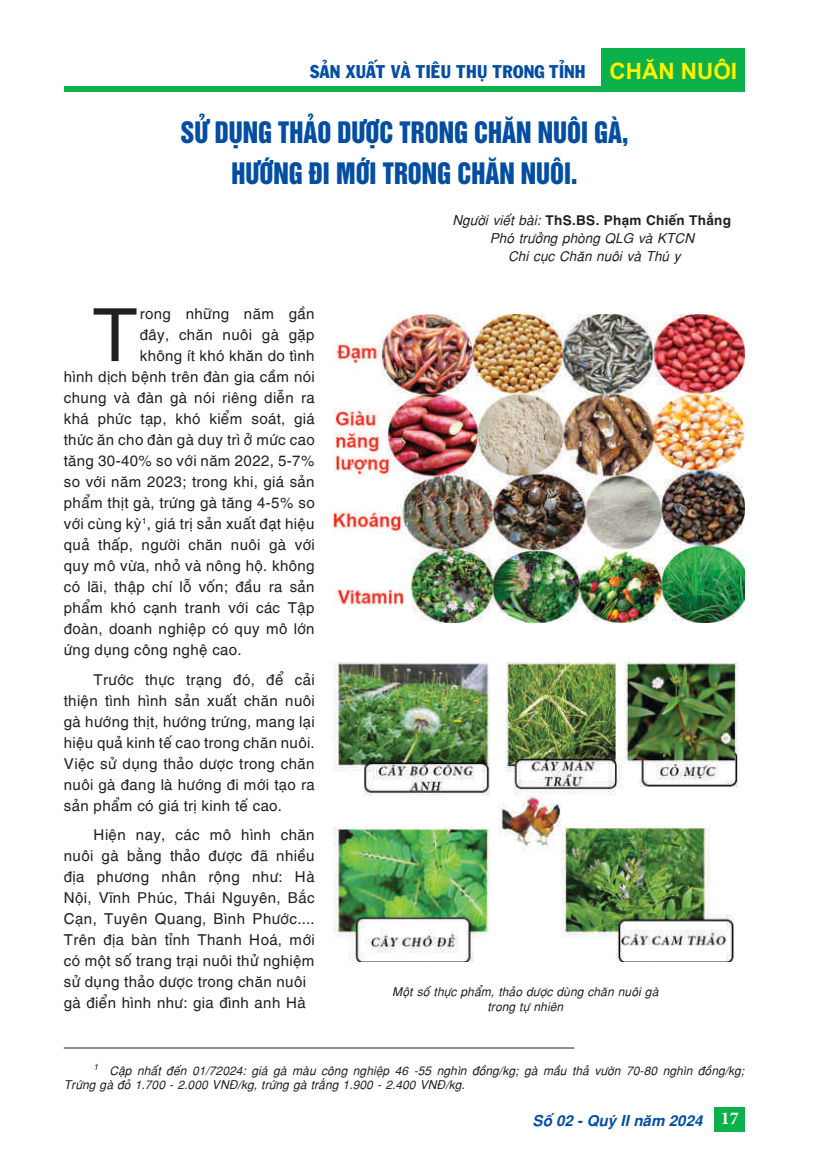
<style>
.page{position:relative;width:821px;height:1174px;background:#fff}
.page>*{position:absolute;margin:0;border:0;box-sizing:border-box;transform-origin:0 0}
.t1{font:73.5px "SVN Helves";color:#231f20}
.t2{font:27px/40.5px "UTM Helvet Ins";color:#034ea2;text-align:center;scale:.93 1}
.t3{font:18px "SVN Franko";color:#034ea2}
.t4{font:15px/21px "SVN Helves";color:#231f20;text-align:justify}
.t5{font:15px "SVN Helvesbolditalic";color:#034ea2}
.t6{font:13.5px/18px "SVN Helvesitalic";color:#231f20;text-align:center}
.t7{font:13.5px "SVN Helvesbold";color:#231f20}
.t8{font:12px/14.4px "SVN Helvesitalic";color:#231f20}
.s1{font-family:"SVN Arial 2 bold";font-size:22.5px;color:#fff200}
.s2{font-family:"SVN Helvesitalic"}
.s3{font-family:"Minion Pro";font-weight:700;font-size:18px;color:#fff}
</style>
<div class="page">
<div style="left:714px;top:1107px;width:30px;height:24px;background:#0cb14b"></div>
<div style="left:64px;top:86px;width:680px;height:6px;background:#0cb14b"></div>
<div style="left:600px;top:48px;width:144px;height:43px;background:#0cb14b"></div>
<hr style="left:64px;top:1047px;width:510px;height:1px;background:#231f20">
<img style="left:333px;top:314px;width:411px;height:309px">
<img style="left:333px;top:662px;width:404px;height:299px">
<p class="t3" style="left:310px;top:58px;width:428px">SẢN XUẤT VÀ TIÊU THỤ TRONG TỈNH <span class="s1">CHĂN NUÔI</span></p>
<h2 class="t2" style="left:181px;top:110px;width:483px">SỬ DỤNG THẢO DƯỢC TRONG CHĂN NUÔI GÀ,<br>HƯỚNG ĐI MỚI TRONG CHĂN NUÔI.</h2>
<p class="t7" style="left:452px;top:209px;width:281px"><span class="s2">Người viết bài:</span> ThS.BS. Phạm Chiến Thắng</p>
<p class="t6" style="left:490px;top:227px;width:206px">Phó trưởng phòng QLG và KTCN<br>Chi cục Chăn nuôi và Thú y</p>
<h1 class="t1" style="left:93px;top:278px;width:49px">T</h1>
<p class="t4" style="left:140px;top:302px;width:177px">rong những năm gần</p>
<p class="t4" style="left:140px;top:323px;width:177px">đây, chăn nuôi gà gặp</p>
<p class="t4" style="left:140px;top:344px;width:177px">không ít khó khăn do tình</p>
<p class="t4" style="left:64px;top:365px;width:253px">hình dịch bệnh trên đàn gia cầm nói</p>
<p class="t4" style="left:64px;top:386px;width:253px">chung và đàn gà nói riêng diễn ra</p>
<p class="t4" style="left:64px;top:407px;width:253px">khá phức tạp, khó kiểm soát, giá</p>
<p class="t4" style="left:64px;top:428px;width:253px">thức ăn cho đàn gà duy trì ở mức cao</p>
<p class="t4" style="left:64px;top:449px;width:253px">tăng 30-40% so với năm 2022, 5-7%</p>
<p class="t4" style="left:64px;top:470px;width:253px">so với năm 2023; trong khi, giá sản</p>
<p class="t4" style="left:64px;top:491px;width:253px">phẩm thịt gà, trứng gà tăng 4-5% so</p>
<p class="t4" style="left:64px;top:512px;width:253px">với cùng kỳ<sup>1</sup>, giá trị sản xuất đạt hiệu</p>
<p class="t4" style="left:64px;top:533px;width:253px">quả thấp, người chăn nuôi gà với</p>
<p class="t4" style="left:64px;top:554px;width:253px">quy mô vừa, nhỏ và nông hộ. không</p>
<p class="t4" style="left:64px;top:575px;width:253px">có lãi, thập chí lỗ vốn; đầu ra sản</p>
<p class="t4" style="left:64px;top:596px;width:253px">phẩm khó cạnh tranh với các Tập</p>
<p class="t4" style="left:64px;top:617px;width:253px">đoàn, doanh nghiệp có quy mô lớn</p>
<p class="t4" style="left:64px;top:638px;width:180px">ứng dụng công nghệ cao.</p>
<p class="t4" style="left:64px;top:667px;width:253px;text-indent:30px">Trước thực trạng đó, để cải thiện tình hình sản xuất chăn nuôi gà hướng thịt, hướng trứng, mang lại hiệu quả kinh tế cao trong chăn nuôi.<br>Việc sử dụng thảo dược trong chăn nuôi gà đang là hướng đi mới tạo ra sản phẩm có giá trị kinh tế cao.</p>
<p class="t4" style="left:64px;top:823px;width:253px;text-align:left;text-indent:30px">Hiện nay, các mô hình chăn nuôi gà bằng thảo được đã nhiều địa phương nhân rộng như: Hà<br>Nội, Vĩnh Phúc, Thái Nguyên, Bắc<br>Cạn, Tuyên Quang, Bình Phước....<br>Trên địa bàn tỉnh Thanh Hoá, mới có một số trang trại nuôi thử nghiệm sử dụng thảo dược trong chăn nuôi gà điển hình như: gia đình anh Hà</p>
<p class="t8" style="left:392px;top:983px;width:268px;text-align:center">Một số thực phẩm, thảo dược dùng chăn nuôi gà trong tự nhiên</p>
<p class="t8" style="left:64px;top:1061px;width:682px;text-indent:30px"><sup>1</sup> Cập nhất đến 01/72024: giá gà màu công nghiệp 46 -55 nghìn đồng/kg; gà mầu thả vườn 70-80 nghìn đồng/kg;<br>Trứng gà đỏ 1.700 - 2.000 VNĐ/kg, trứng gà trắng 1.900 - 2.400 VNĐ/kg.</p>
<p class="t5" style="left:532px;top:1108px;width:208px">Số 02 - Quý II năm 2024 <span class="s3">17</span></p>
</div>
